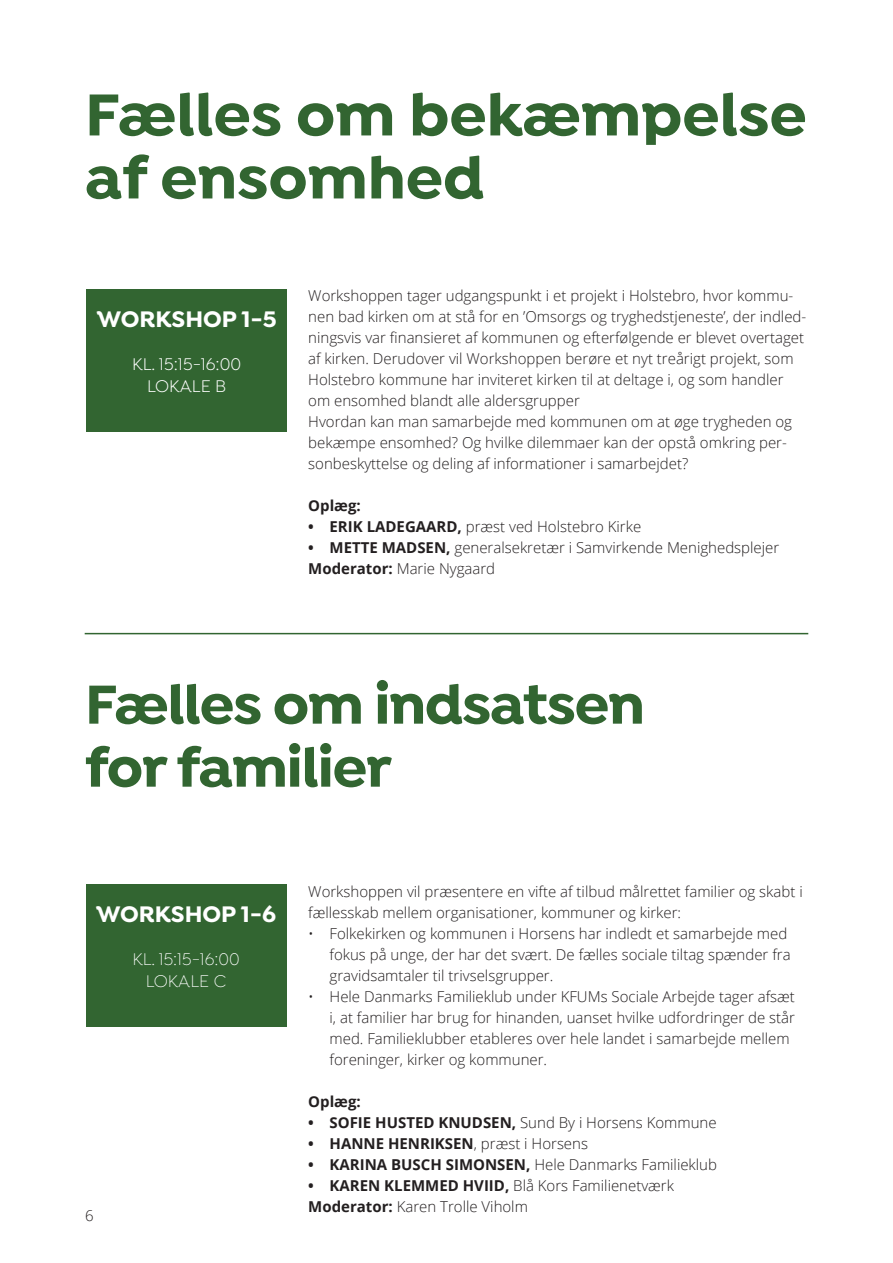
<style>
.page{position:relative;width:893px;height:1263px;background:#fff}
.page>*{position:absolute;margin:0;border:0;box-sizing:border-box;transform-origin:0 0}
.t1{font:700 63px/63px "Isidora";color:#326531}
.t2{font:700 58.5px/63px "Isidora";letter-spacing:-.02em;color:#326531}
.t3{font:700 24px "Isidora";color:#fff}
.t4{font:18px/21.6px "Isidora";color:#fff;text-align:center}
.t5{font:300 18px/21.6px "Isidora";color:#fff;text-align:center}
.t6{font:300 15px/21px "Open Sans";color:#231f20}
.t7{font:700 15px "Open Sans";color:#231f20}
.s1{font-weight:700}
.s2{font-weight:300}
</style>
<div class="page">
<hr style="left:85px;top:633px;width:723px;height:1px;background:#326531">
<div style="left:86px;top:289px;width:201px;height:143px;background:#326531"></div>
<div style="left:86px;top:884px;width:200px;height:143px;background:#326531"></div>
<h1 class="t1" style="left:85px;top:85px;width:723px">Fælles om bekæmpelse af ensomhed</h1>
<h3 class="t3" style="left:97px;top:304px;width:181px">WORKSHOP 1-5</h3>
<p class="t4" style="left:132px;top:355px;width:111px">KL. 15:15-16:00<br>LOKALE B</p>
<p class="t6" style="left:308px;top:284px;width:499px">Workshoppen tager udgangspunkt i et projekt i Holstebro, hvor kommu&shy;nen bad kirken om at stå for en ’Omsorgs og tryghedstjeneste’, der indled&shy;ningsvis var finansieret af kommunen og efterfølgende er blevet overtaget af kirken. Derudover vil Workshoppen berøre et nyt treårigt projekt, som Holstebro kommune har inviteret kirken til at deltage i, og som handler om ensomhed blandt alle aldersgrupper<br>Hvordan kan man samarbejde med kommunen om at øge trygheden og bekæmpe ensomhed? Og hvilke dilemmaer kan der opstå omkring per&shy;sonbeskyttelse og deling af informationer i samarbejdet?</p>
<p class="t7" style="left:308px;top:495px;width:54px">Oplæg:</p>
<p class="t6" style="left:308px;top:515px;width:334px"><span class="s1">• ERIK LADEGAARD,</span> præst ved Holstebro Kirke</p>
<p class="t6" style="left:308px;top:536px;width:472px"><span class="s1">• METTE MADSEN,</span> generalsekretær i Samvirkende Menighedsplejer<br><span class="s1">Moderator:</span> Marie Nygaard</p>
<h2 class="t2" style="left:85px;top:675px;width:561px">Fælles om indsatsen for familier</h2>
<h3 class="t3" style="left:96px;top:899px;width:181px">WORKSHOP 1-6</h3>
<p class="t5" style="left:132px;top:950px;width:109px">KL. 15:15-16:00<br>LOKALE C</p>
<p class="t6" style="left:85px;top:1205px;width:10px">6</p>
<p class="t6" style="left:308px;top:881px;width:496px">Workshoppen vil præsentere en vifte af tilbud målrettet familier og skabt i fællesskab mellem organisationer, kommuner og kirker:</p>
<p class="t6" style="left:330px;top:923px;width:463px;text-indent:-21px">• Folkekirken og kommunen i Horsens har indledt et samarbejde med fokus på unge, der har det svært. De fælles sociale tiltag spænder fra gravidsamtaler til trivselsgrupper.</p>
<p class="t6" style="left:330px;top:986px;width:467px;text-indent:-21px">• Hele Danmarks Familieklub under KFUMs Sociale Arbejde tager afsæt i, at familier har brug for hinanden, uanset hvilke udfordringer de står med. Familieklubber etableres over hele landet i samarbejde mellem foreninger, kirker og kommuner.</p>
<p class="t7" style="left:308px;top:1091px;width:54px">Oplæg:</p>
<p class="t6" style="left:308px;top:1112px;width:410px"><span class="s1">• SOFIE HUSTED KNUDSEN,</span> Sund By i Horsens Kommune</p>
<p class="t7" style="left:308px;top:1133px;width:281px">• HANNE HENRIKSEN<span class="s2">, præst i Horsens</span></p>
<p class="t6" style="left:308px;top:1154px;width:410px"><span class="s1">• KARINA BUSCH SIMONSEN,</span> Hele Danmarks Familieklub</p>
<p class="t6" style="left:308px;top:1175px;width:367px"><span class="s1">• KAREN KLEMMED HVIID,</span> Blå Kors Familienetværk<br><span class="s1">Moderator:</span> Karen Trolle Viholm</p>
</div>
